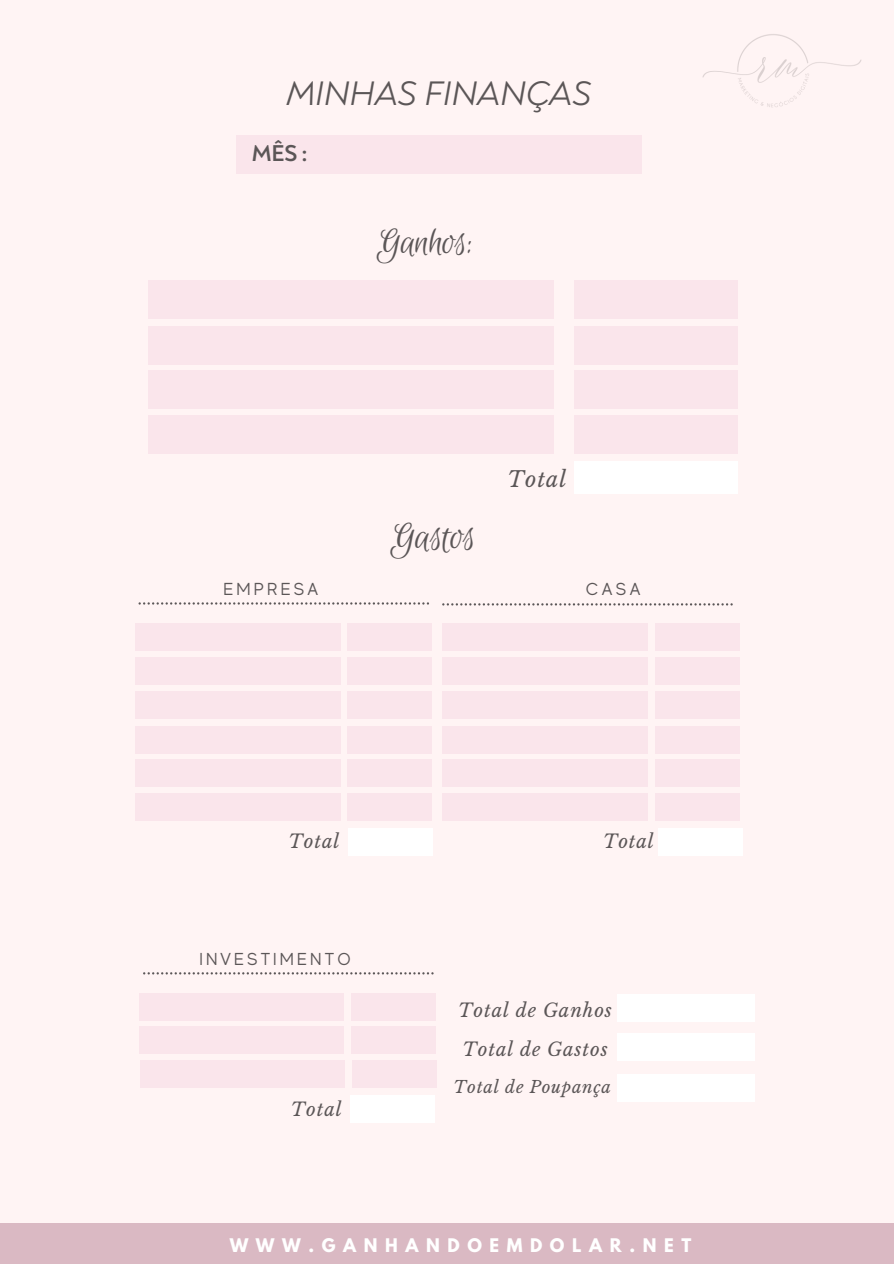
<style>
.page{position:relative;width:894px;height:1264px;background:#fff}
.page>*{position:absolute;margin:0;border:0;box-sizing:border-box;transform-origin:0 0}
.t1{font:41.1px "Euphoria Script";letter-spacing:-.02em;color:#5b5657}
.t2{font:39.9px "Euphoria Script";letter-spacing:-.02em;color:#5b5657}
.t3{font:italic 34.65px "Noah";letter-spacing:-.02em;color:#5b5657}
.t4{font:700 23.25px "Noah";color:#5b5657}
.t5{font:italic 21.6px "Libre Baskerville";letter-spacing:.045em;color:#5b5657}
.t6{font:italic 18.6px "Libre Baskerville";letter-spacing:.045em;color:#5b5657}
.t7{font:italic 18.45px "Libre Baskerville";letter-spacing:.045em;color:#5b5657}
.t8{font:17.25px "MADE Evolve Sans";letter-spacing:.185em;color:#5b5657}
.t9{font:700 16.65px "League Spartan";letter-spacing:.455em;color:#fff}
.t10{font:italic 16.65px "Libre Baskerville";letter-spacing:.045em;color:#5b5657}
</style>
<div class="page">
<div style="left:0;top:0;width:893px;height:1263px;background:#fff4f4"></div>
<div style="left:236px;top:136px;width:405px;height:38px;background:#f9dfe8"></div>
<div style="left:149px;top:280px;width:405px;height:38px;background:#f9dfe8"></div>
<div style="left:574px;top:280px;width:164px;height:38px;background:#f9dfe8"></div>
<div style="left:149px;top:326px;width:405px;height:38px;background:#f9dfe8"></div>
<div style="left:574px;top:326px;width:164px;height:38px;background:#f9dfe8"></div>
<div style="left:149px;top:371px;width:405px;height:38px;background:#f9dfe8"></div>
<div style="left:574px;top:371px;width:164px;height:38px;background:#f9dfe8"></div>
<div style="left:149px;top:415px;width:405px;height:38px;background:#f9dfe8"></div>
<div style="left:574px;top:415px;width:164px;height:38px;background:#f9dfe8"></div>
<svg style="left:138px;top:602px;width:291px;height:2px"></svg>
<svg style="left:442px;top:603px;width:290px;height:2px"></svg>
<div style="left:135px;top:623px;width:205px;height:28px;background:#f9dfe8"></div>
<div style="left:347px;top:623px;width:85px;height:28px;background:#f9dfe8"></div>
<div style="left:442px;top:623px;width:205px;height:28px;background:#f9dfe8"></div>
<div style="left:654px;top:623px;width:85px;height:28px;background:#f9dfe8"></div>
<div style="left:135px;top:657px;width:205px;height:27px;background:#f9dfe8"></div>
<div style="left:347px;top:657px;width:85px;height:27px;background:#f9dfe8"></div>
<div style="left:442px;top:657px;width:205px;height:27px;background:#f9dfe8"></div>
<div style="left:654px;top:657px;width:85px;height:27px;background:#f9dfe8"></div>
<div style="left:135px;top:691px;width:205px;height:28px;background:#f9dfe8"></div>
<div style="left:347px;top:691px;width:85px;height:28px;background:#f9dfe8"></div>
<div style="left:442px;top:691px;width:205px;height:28px;background:#f9dfe8"></div>
<div style="left:654px;top:691px;width:85px;height:28px;background:#f9dfe8"></div>
<div style="left:135px;top:726px;width:205px;height:27px;background:#f9dfe8"></div>
<div style="left:347px;top:726px;width:85px;height:27px;background:#f9dfe8"></div>
<div style="left:442px;top:726px;width:205px;height:27px;background:#f9dfe8"></div>
<div style="left:654px;top:726px;width:85px;height:27px;background:#f9dfe8"></div>
<div style="left:135px;top:759px;width:205px;height:28px;background:#f9dfe8"></div>
<div style="left:347px;top:759px;width:85px;height:28px;background:#f9dfe8"></div>
<div style="left:442px;top:759px;width:205px;height:28px;background:#f9dfe8"></div>
<div style="left:654px;top:759px;width:85px;height:28px;background:#f9dfe8"></div>
<div style="left:135px;top:793px;width:205px;height:28px;background:#f9dfe8"></div>
<div style="left:347px;top:793px;width:85px;height:28px;background:#f9dfe8"></div>
<div style="left:442px;top:793px;width:205px;height:28px;background:#f9dfe8"></div>
<div style="left:654px;top:793px;width:85px;height:28px;background:#f9dfe8"></div>
<div style="left:574px;top:461px;width:164px;height:32px;background:#fff"></div>
<div style="left:657px;top:828px;width:85px;height:27px;background:#fff"></div>
<div style="left:348px;top:828px;width:85px;height:27px;background:#fff"></div>
<svg style="left:143px;top:972px;width:290px;height:2px"></svg>
<div style="left:139px;top:993px;width:205px;height:27px;background:#f9dfe8"></div>
<div style="left:351px;top:993px;width:84px;height:27px;background:#f9dfe8"></div>
<div style="left:139px;top:1026px;width:205px;height:28px;background:#f9dfe8"></div>
<div style="left:351px;top:1026px;width:84px;height:28px;background:#f9dfe8"></div>
<div style="left:140px;top:1060px;width:205px;height:27px;background:#f9dfe8"></div>
<div style="left:352px;top:1060px;width:84px;height:27px;background:#f9dfe8"></div>
<div style="left:350px;top:1095px;width:85px;height:27px;background:#fff"></div>
<div style="left:617px;top:994px;width:137px;height:27px;background:#fff"></div>
<div style="left:617px;top:1032px;width:137px;height:28px;background:#fff"></div>
<div style="left:617px;top:1074px;width:137px;height:27px;background:#fff"></div>
<img style="left:702px;top:34px;width:160px;height:73px">
<div style="left:0;top:1223px;width:893px;height:40px;background:#dab9c3"></div>
<p class="t3" style="left:285px;top:73px;width:307px">MINHAS FINANÇAS</p>
<h1 class="t4" style="left:252px;top:139px;width:57px">MÊS :</h1>
<h4 class="t2" style="left:377px;top:221px;width:98px">Ganhos:</h4>
<h1 class="t1" style="left:391px;top:514px;width:86px">Gastos</h1>
<h6 class="t5" style="left:507px;top:466px;width:60px">Total</h6>
<h5 class="t8" style="left:223px;top:579px;width:97px">EMPRESA</h5>
<h5 class="t8" style="left:585px;top:579px;width:56px">CASA</h5>
<h2 class="t6" style="left:288px;top:830px;width:52px">Total</h2>
<h5 class="t8" style="left:199px;top:949px;width:153px">INVESTIMENTO</h5>
<h3 class="t7" style="left:291px;top:1097px;width:52px">Total</h3>
<h4 class="t6" style="left:603px;top:830px;width:52px">Total</h4>
<h4 class="t6" style="left:458px;top:999px;width:155px">Total de Ganhos</h4>
<h6 class="t6" style="left:462px;top:1037px;width:147px">Total de Gastos</h6>
<h6 class="t10" style="left:453px;top:1076px;width:159px">Total de Poupança</h6>
<p class="t9" style="left:229px;top:1236px;width:463px">WWW.GANHANDOEMDOLAR.NET</p>
</div>
